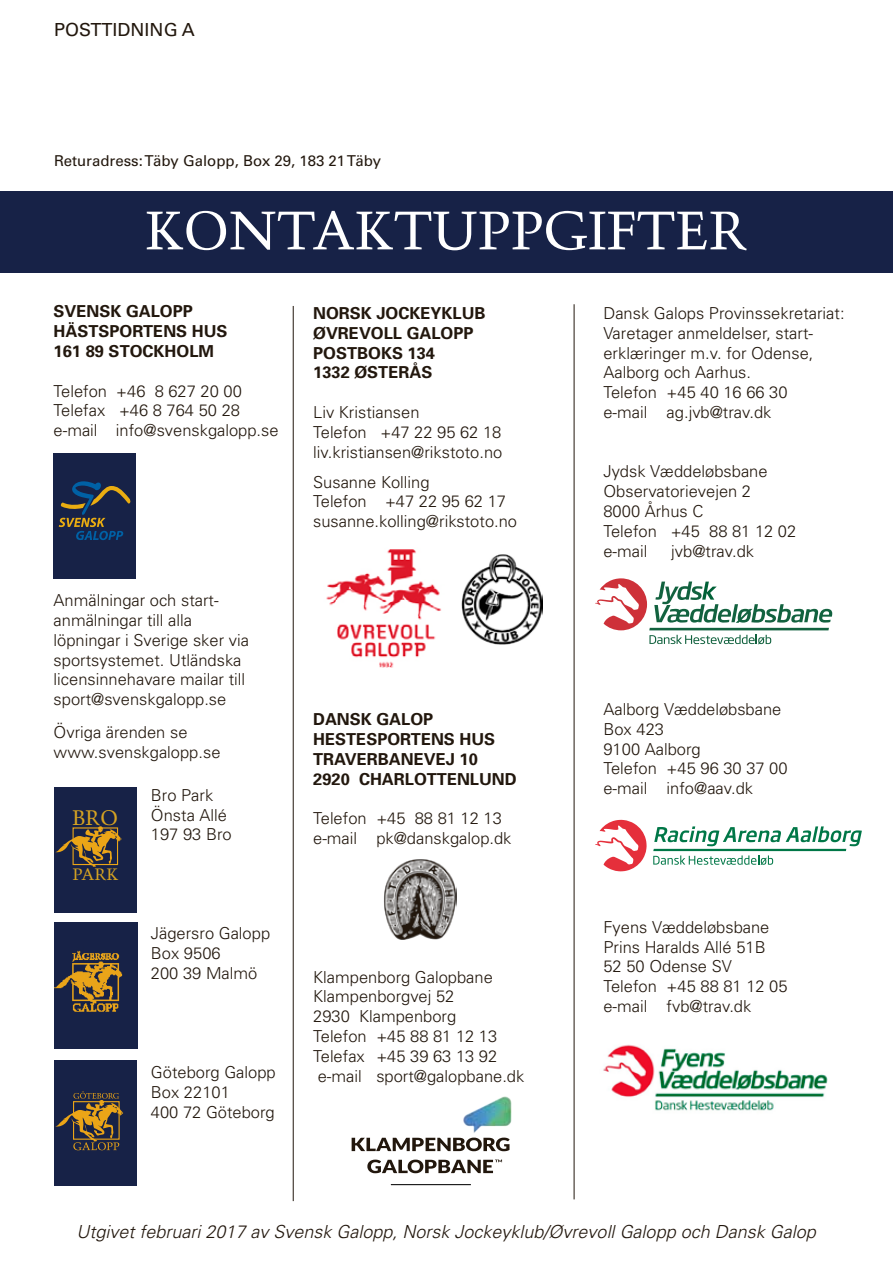
<style>
.page{position:relative;width:893px;height:1263px;background:#fff}
.page>*{position:absolute;margin:0;border:0;box-sizing:border-box;transform-origin:0 0}
.t1{font:54px "Trump Mediaeval";color:#fff}
.t2{font:21px "Trump Mediaeval";color:#d6a322}
.t3{font:italic 300 18px "Univers";color:#22170d}
.t4{font:18px "Univers LT Std";color:#22170d}
.t5{font:300 16.5px/19.8px "Univers";color:#22170d}
.t6{font:700 16.5px/19.8px "Univers";color:#22170d}
.t7{font:16.5px "Trump Mediaeval";color:#d6a322}
.t8{font:15px "Univers LT Std";color:#22170d}
</style>
<div class="page">
<div style="left:54px;top:1060px;width:83px;height:125px;background:#172247"></div>
<svg style="left:55px;top:1091px;width:68px;height:59px"></svg>
<div style="left:53px;top:453px;width:83px;height:125px;background:#172247"></div>
<svg style="left:59px;top:481px;width:72px;height:59px"></svg>
<div style="left:54px;top:787px;width:83px;height:125px;background:#172247"></div>
<svg style="left:55px;top:826px;width:67px;height:41px"></svg>
<img style="left:54px;top:923px;width:83px;height:125px">
<img style="left:384px;top:859px;width:72px;height:81px">
<img style="left:603px;top:1044px;width:225px;height:67px">
<svg style="left:595px;top:819px;width:267px;height:52px"></svg>
<img style="left:326px;top:549px;width:115px;height:119px">
<div style="left:0;top:191px;width:893px;height:81px;background:#172247"></div>
<hr style="left:293px;top:306px;width:1px;height:895px;background:#22170d">
<hr style="left:574px;top:304px;width:1px;height:895px;background:#22170d">
<hr style="left:391px;top:1184px;width:80px;height:1px;background:#000">
<img style="left:463px;top:1096px;width:49px;height:37px">
<svg style="left:352px;top:1137px;width:158px;height:14px"></svg>
<svg style="left:367px;top:1159px;width:135px;height:14px"></svg>
<svg style="left:595px;top:578px;width:237px;height:66px"></svg>
<img style="left:462px;top:554px;width:80px;height:91px">
<div style="left:641px;top:806px;width:93px;height:20px;background:#fff"></div>
<p class="t4" style="left:54px;top:19px;width:142px">POSTTIDNING A</p>
<p class="t8" style="left:54px;top:152px;width:329px">Returadress: Täby Galopp, Box 29, 183 21 Täby</p>
<h1 class="t1" style="left:145px;top:198px;width:604px">KONTAKTUPPGIFTER</h1>
<p class="t6" style="left:54px;top:302px;width:175px">SVENSK GALOPP<br>HÄSTSPORTENS HUS<br>161 89 STOCKHOLM</p>
<p class="t5" style="left:54px;top:381px;width:227px">Telefon +46 8 627 20 00<br>Telefax +46 8 764 50 28 e-mail info@svenskgalopp.se</p>
<p class="t5" style="left:54px;top:590px;width:197px">Anmälningar och start&shy;anmälningar till alla löpningar i Sverige sker via sportsystemet. Utländska licensinnehavare mailar till sport@svenskgalopp.se</p>
<p class="t5" style="left:54px;top:722px;width:168px">Övriga ärenden se www.svenskgalopp.se</p>
<p class="t2" style="left:72px;top:804px;width:47px">BRO</p>
<p class="t7" style="left:72px;top:864px;width:47px">PARK</p>
<p class="t5" style="left:151px;top:785px;width:82px">Bro Park<br>Önsta Allé<br>197 93 Bro</p>
<p class="t5" style="left:151px;top:924px;width:121px">Jägersro Galopp<br>Box 9506<br>200 39 Malmö</p>
<p class="t5" style="left:151px;top:1062px;width:126px">Göteborg Galopp<br>Box 22101<br>400 72 Göteborg</p>
<p class="t6" style="left:313px;top:303px;width:174px">NORSK JOCKEYKLUB<br>ØVREVOLL GALOPP<br>POSTBOKS 134<br>1332 ØSTERÅS</p>
<p class="t5" style="left:313px;top:402px;width:191px">Liv Kristiansen<br>Telefon +47 22 95 62 18 liv.kristiansen@rikstoto.no</p>
<p class="t5" style="left:313px;top:472px;width:205px">Susanne Kolling<br>Telefon +47 22 95 62 17 susanne.kolling@rikstoto.no</p>
<p class="t6" style="left:313px;top:709px;width:205px">DANSK GALOP<br>HESTESPORTENS HUS<br>TRAVERBANEVEJ 10<br>2920 CHARLOTTENLUND</p>
<p class="t5" style="left:313px;top:808px;width:200px">Telefon +45 88 81 12 13 e-mail pk@danskgalop.dk</p>
<p class="t5" style="left:313px;top:967px;width:213px">Klampenborg Galopbane<br>Klampenborgvej 52<br>2930 Klampenborg<br>Telefon +45 88 81 12 13<br>Telefax +45 39 63 13 92 e-mail sport@galopbane.dk</p>
<p class="t5" style="left:603px;top:303px;width:243px">Dansk Galops Provinssekretariat:<br>Varetager anmeldelser, start&shy;erklæringer m.v. for Odense,<br>Aalborg och Aarhus.<br>Telefon +45 40 16 66 30<br>e-mail ag.jvb@trav.dk</p>
<p class="t5" style="left:603px;top:462px;width:194px">Jydsk Væddeløbsbane<br>Observatorievejen 2<br>8000 Århus C<br>Telefon +45 88 81 12 02 e-mail</p>
<p class="t5" style="left:671px;top:541px;width:84px">jvb@trav.dk</p>
<p class="t5" style="left:603px;top:699px;width:186px">Aalborg Væddeløbsbane<br>Box 423<br>9100 Aalborg<br>Telefon +45 96 30 37 00 e-mail info@aav.dk</p>
<p class="t5" style="left:603px;top:917px;width:186px">Fyens Væddeløbsbane<br>Prins Haralds Allé 51B<br>52 50 Odense SV<br>Telefon +45 88 81 12 05 e-mail fvb@trav.dk</p>
<p class="t3" style="left:76px;top:1221px;width:741px">Utgivet februari 2017 av Svensk Galopp, Norsk Jockeyklub/Øvrevoll Galopp och Dansk Galop</p>
</div>
